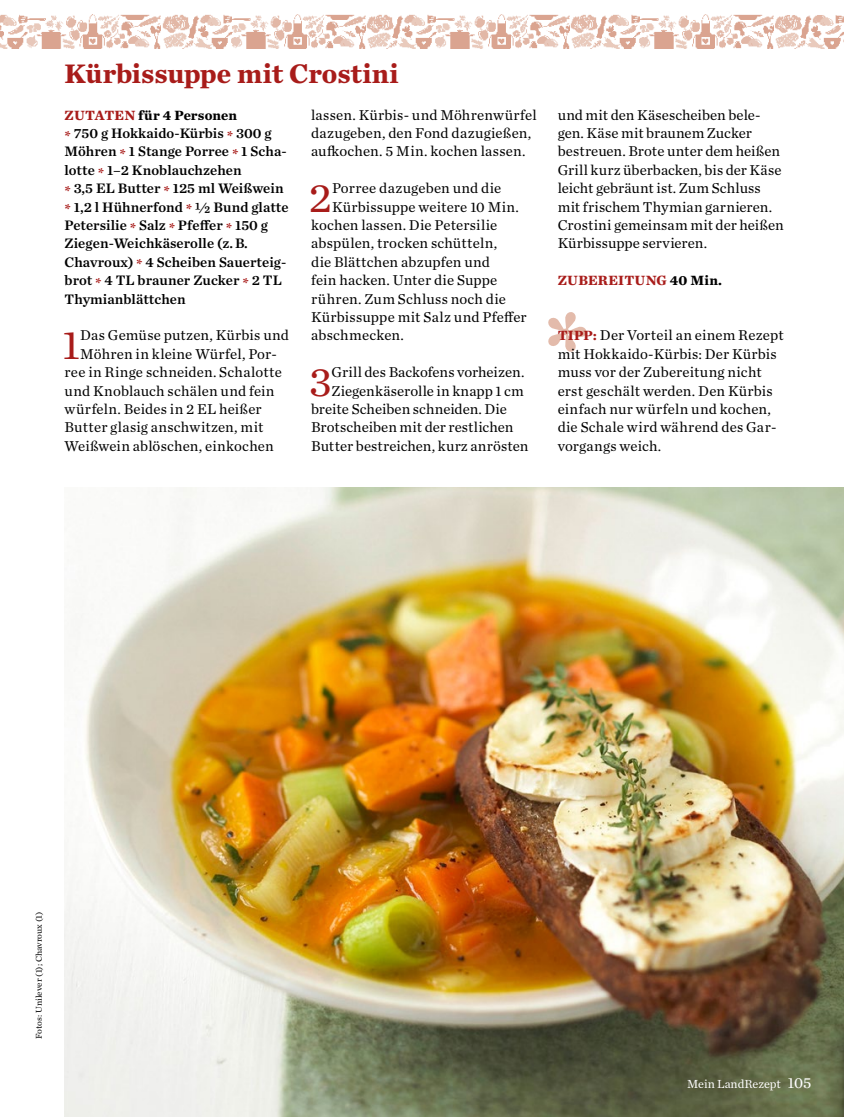
<style>
.page{position:relative;width:844px;height:1117px;background:#fff}
.page>*{position:absolute;margin:0;border:0;box-sizing:border-box;transform-origin:0 0}
.t1{font:42.88px "Chronicle Text G1";color:#a81c1a}
.t2{font:700 28px "Chronicle Text G1";letter-spacing:-.005em;color:#a81c1a}
.t3{font:14.88px/18.4px "Chronicle Text G1";letter-spacing:.005em;color:#000}
.t4{font:14.35px/18.4px "Chronicle Text G1 Semi";letter-spacing:.005em;color:#000}
.t5{font:700 14px "Chronicle Text G1";letter-spacing:.005em;color:#000}
.t6{font:700 14px "Chronicle Text G1";letter-spacing:.02em;color:#a81c1a}
.t7{font:12.25px "Chronicle Text G1";color:#fff}
.t8{font:8.75px "Chronicle Text G1";letter-spacing:.005em;color:#000;scale:1.04 1}
.s1{color:#a81c1a}
.s2{font-family:"Chronicle Text G1";font-weight:700;color:#a81c1a}
.s3{color:#000}
.s4{font-weight:700;font-size:14px;color:#a81c1a}
.s5{font-size:15.75px}
</style>
<div class="page">
<img style="left:0;top:15px;width:843px;height:34px">
<img style="left:64px;top:487px;width:779px;height:629px">
<svg style="left:548px;top:312px;width:38px;height:40px"></svg>
<h2 class="t2" style="left:64px;top:51px;width:336px">Kürbissuppe mit Crostini</h2>
<p class="t3" style="left:311px;top:105px;width:227px">lassen. Kürbis- und Möhrenwürfel dazugeben, den Fond dazugießen, aufkochen. 5 Min. kochen lassen.</p>
<h1 class="t1" style="left:308px;top:165px;width:25px">2</h1>
<p class="t3" style="left:332px;top:178px;width:171px">Porree dazugeben und die</p>
<p class="t5" style="left:64px;top:104px;width:174px"><span class="s1">ZUTATEN</span> für 4 Personen</p>
<p class="t4" style="left:64px;top:123px;width:225px"><span class="s2">*</span> 750 g Hokkaido-Kürbis <span class="s2">*</span> 300 g<br>Möhren <span class="s2">*</span> 1 Stange Porree <span class="s2">*</span> 1 Scha&shy;lotte <span class="s2">*</span> 1–2 Knoblauchzehen<br><span class="s2">*</span> 3,5 EL Butter <span class="s2">*</span> 125 ml Weißwein <span class="s2">*</span> 1,2 l Hühnerfond <span class="s2">*</span> ½ Bund glatte<br>Petersilie <span class="s2">*</span> Salz <span class="s2">*</span> Pfeffer <span class="s2">*</span> 150 g<br>Ziegen-Weichkäserolle (z.B.<br>Chavroux) <span class="s2">*</span> 4 Scheiben Sauerteig&shy;brot <span class="s2">*</span> 4 TL brauner Zucker <span class="s2">*</span> 2 TL<br>Thymianblättchen</p>
<h1 class="t1" style="left:63px;top:312px;width:19px">1</h1>
<p class="t3" style="left:80px;top:325px;width:210px">Das Gemüse putzen, Kürbis und</p>
<p class="t3" style="left:332px;top:197px;width:188px">Kürbissuppe weitere 10 Min.</p>
<p class="t3" style="left:311px;top:215px;width:188px">kochen lassen. Die Petersilie</p>
<p class="t3" style="left:311px;top:233px;width:187px">abspülen, trocken schütteln,</p>
<p class="t3" style="left:311px;top:252px;width:180px">die Blättchen abzupfen und</p>
<p class="t3" style="left:311px;top:270px;width:188px">fein hacken. Unter die Suppe</p>
<p class="t3" style="left:311px;top:288px;width:196px">rühren. Zum Schluss noch die</p>
<p class="t3" style="left:311px;top:307px;width:217px">Kürbissuppe mit Salz und Pfeffer</p>
<p class="t3" style="left:311px;top:325px;width:94px">abschmecken.</p>
<h1 class="t1" style="left:309px;top:349px;width:24px">3</h1>
<p class="t3" style="left:331px;top:362px;width:194px">Grill des Backofens vorheizen.</p>
<p class="t3" style="left:80px;top:344px;width:198px">Möhren in kleine Würfel, Por-</p>
<p class="t3" style="left:64px;top:362px;width:219px">ree in Ringe schneiden. Schalotte</p>
<p class="t3" style="left:64px;top:380px;width:211px">und Knoblauch schälen und fein</p>
<p class="t3" style="left:64px;top:399px;width:198px">würfeln. Beides in 2 EL heißer</p>
<p class="t3" style="left:64px;top:417px;width:200px">Butter glasig anschwitzen, mit</p>
<p class="t3" style="left:64px;top:435px;width:210px">Weißwein ablöschen, einkochen</p>
<p class="t3" style="left:331px;top:380px;width:193px">Ziegenkäserolle in knapp 1 cm</p>
<p class="t3" style="left:311px;top:399px;width:197px">breite Scheiben schneiden. Die</p>
<p class="t3" style="left:311px;top:417px;width:204px">Brotscheiben mit der restlichen</p>
<p class="t3" style="left:311px;top:435px;width:219px">Butter bestreichen, kurz anrösten</p>
<p class="t3" style="left:557px;top:105px;width:227px">und mit den Käsescheiben bele&shy;gen. Käse mit braunem Zucker bestreuen. Brote unter dem heißen<br>Grill kurz überbacken, bis der Käse leicht gebräunt ist. Zum Schluss mit frischem Thymian garnieren.<br>Crostini gemeinsam mit der heißen<br>Kürbissuppe servieren.</p>
<p class="t6" style="left:557px;top:269px;width:166px">ZUBEREITUNG <span class="s3">40 Min.</span></p>
<p class="t3" style="left:557px;top:325px;width:227px"><span class="s4">TIPP:</span> Der Vorteil an einem Rezept mit Hokkaido-Kürbis: Der Kürbis muss vor der Zubereitung nicht erst geschält werden. Den Kürbis einfach nur würfeln und kochen, die Schale wird während des Gar&shy;vorgangs weich.</p>
<p class="t8" style="left:32px;top:1038px;width:124px;rotate:-90deg">Fotos: Unilever (1); Chavroux (1)</p>
<p class="t7" style="left:687px;top:1074px;width:126px">Mein LandRezept <span class="s5">105</span></p>
</div>
